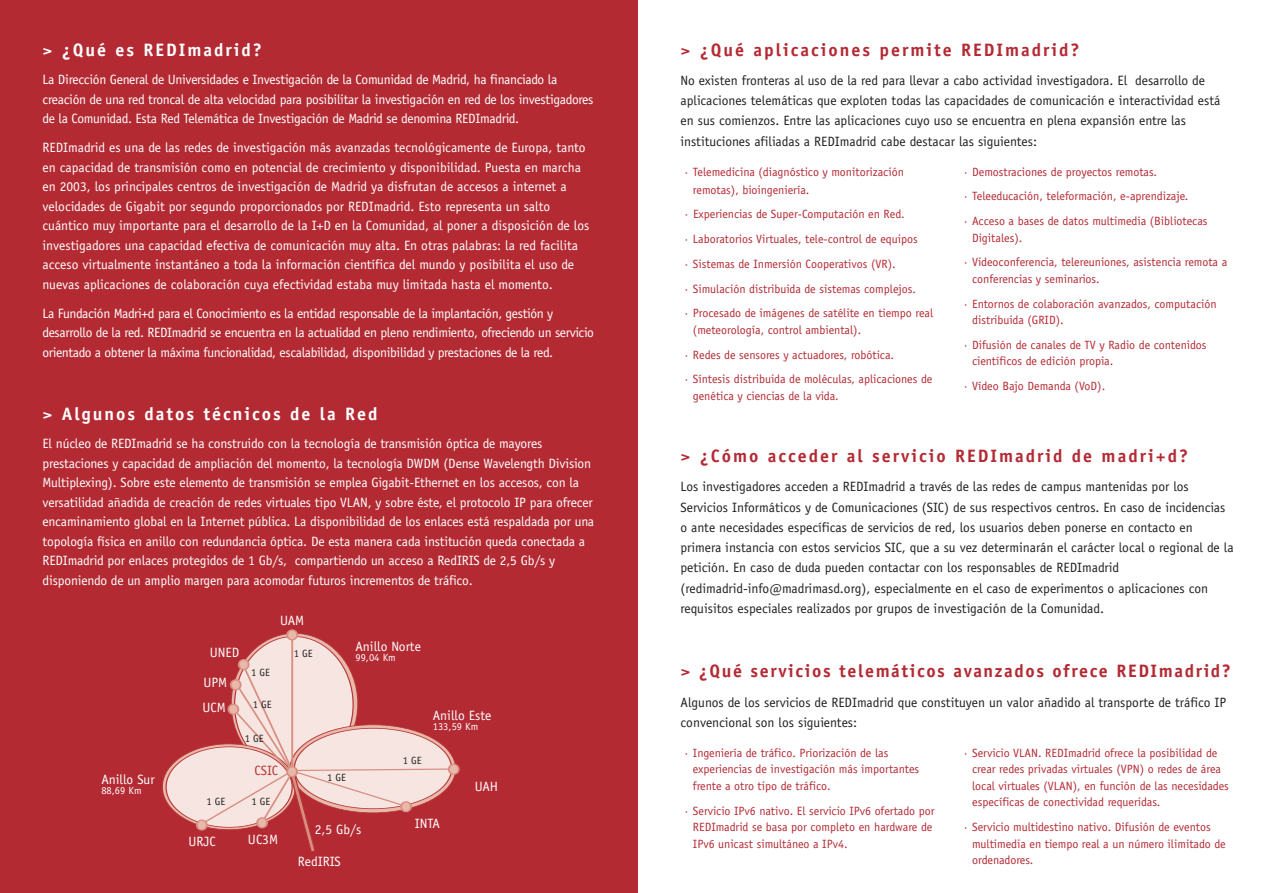
<style>
.page{position:relative;width:1276px;height:893px;background:#fff}
.page>*{position:absolute;margin:0;border:0;box-sizing:border-box;transform-origin:0 0}
.t1{font:700 18px "Officina Sans";letter-spacing:.11em;color:#b32a33}
.t2{font:700 18px "Officina Sans";letter-spacing:.09em;color:#b32a33}
.t3{font:700 18px "Officina Sans";letter-spacing:.11em;color:#fff}
.t4{font:13.5px/19.5px "Officina Sans";letter-spacing:-.01em;color:#fff}
.t5{font:13.5px/20.2px "Officina Sans";color:#231f20}
.t6{font:13.5px "Officina Sans";color:#b73535}
.t7{font:12px/24.8px "Officina Sans";color:#b32a33}
.t8{font:10.5px "Officina Sans";color:#231f20}
.t9{font:10.5px "Officina Sans";color:#fff}
</style>
<div class="page">
<div style="left:0;top:0;width:638px;height:893px;background:#b32a33"></div>
<div style="left:235px;top:636px;width:118px;height:137px;background:#f6e5e0;border-radius:50%"></div>
<svg style="left:162px;top:744px;width:133px;height:86px"></svg>
<div style="left:166px;top:747px;width:126px;height:80px;background:#f6e5e0;border-radius:50%"></div>
<hr style="left:291px;top:638px;width:2px;height:133px;background:#d88f82">
<div style="left:287px;top:630px;width:10px;height:10px;background:#e8b8ab;border-radius:5px"></div>
<div style="left:286px;top:629px;width:12px;height:12px;border:2px solid #d88f82;border-radius:5px"></div>
<div style="left:449px;top:764px;width:10px;height:10px;background:#e8b8ab;border-radius:5px"></div>
<div style="left:448px;top:764px;width:11px;height:11px;border:2px solid #d88f82;border-radius:5px"></div>
<div style="left:197px;top:820px;width:10px;height:10px;background:#e8b8ab;border-radius:5px"></div>
<div style="left:196px;top:819px;width:11px;height:12px;border:2px solid #d88f82;border-radius:5px"></div>
<div style="left:239px;top:660px;width:10px;height:9px;background:#e8b8ab;border-radius:5px"></div>
<div style="left:238px;top:659px;width:11px;height:11px;border:2px solid #d88f82;border-radius:5px"></div>
<svg style="left:203px;top:664px;width:251px;height:188px"></svg>
<div style="left:287px;top:767px;width:10px;height:10px;background:#e8b8ab;border-radius:50%"></div>
<div style="left:286px;top:766px;width:12px;height:11px;border:2px solid #d88f82;border-radius:50%"></div>
<h1 class="t3" style="left:43px;top:43px;width:221px">&gt; ¿Qué es REDImadrid?</h1>
<p class="t4" style="left:43px;top:71px;width:552px">La Dirección General de Universidades e Investigación de la Comunidad de Madrid, ha financiado la creación de una red troncal de alta velocidad para posibilitar la investigación en red de los investigadores de la Comunidad. Esta Red Telemática de Investigación de Madrid se denomina REDImadrid.</p>
<p class="t4" style="left:43px;top:139px;width:548px">REDImadrid es una de las redes de investigación más avanzadas tecnológicamente de Europa, tanto en capacidad de transmisión como en potencial de crecimiento y disponibilidad. Puesta en marcha en 2003, los principales centros de investigación de Madrid ya disfrutan de accesos a internet a velocidades de Gigabit por segundo proporcionados por REDImadrid. Esto representa un salto cuántico muy importante para el desarrollo de la I+D en la Comunidad, al poner a disposición de los investigadores una capacidad efectiva de comunicación muy alta. En otras palabras: la red facilita acceso virtualmente instantáneo a toda la información científica del mundo y posibilita el uso de nuevas aplicaciones de colaboración cuya efectividad estaba muy limitada hasta el momento.</p>
<p class="t4" style="left:43px;top:304px;width:553px">La Fundación Madri+d para el Conocimiento es la entidad responsable de la implantación, gestión y desarrollo de la red. REDImadrid se encuentra en la actualidad en pleno rendimiento, ofreciendo un servicio orientado a obtener la máxima funcionalidad, escalabilidad, disponibilidad y prestaciones de la red.</p>
<h1 class="t3" style="left:43px;top:407px;width:336px">&gt; Algunos datos técnicos de la Red</h1>
<p class="t4" style="left:43px;top:435px;width:553px">El núcleo de REDImadrid se ha construido con la tecnología de transmisión óptica de mayores prestaciones y capacidad de ampliación del momento, la tecnología DWDM (Dense Wavelength Division Multiplexing). Sobre este elemento de transmisión se emplea Gigabit-Ethernet en los accesos, con la versatilidad añadida de creación de redes virtuales tipo VLAN, y sobre éste, el protocolo IP para ofrecer encaminamiento global en la Internet pública. La disponibilidad de los enlaces está respaldada por una topología física en anillo con redundancia óptica. De esta manera cada institución queda conectada a REDImadrid por enlaces protegidos de 1 Gb/s, compartiendo un acceso a RedIRIS de 2,5 Gb/s y disponiendo de un amplio margen para acomodar futuros incrementos de tráfico.</p>
<p class="t4" style="left:101px;top:770px;width:55px">Anillo Sur</p>
<p class="t9" style="left:101px;top:787px;width:42px">88,69 Km</p>
<p class="t4" style="left:210px;top:644px;width:31px">UNED</p>
<p class="t4" style="left:203px;top:674px;width:25px">UPM</p>
<p class="t8" style="left:251px;top:668px;width:20px">1 GE</p>
<p class="t4" style="left:202px;top:699px;width:25px">UCM</p>
<p class="t8" style="left:253px;top:700px;width:20px">1 GE</p>
<p class="t8" style="left:245px;top:734px;width:20px">1 GE</p>
<p class="t4" style="left:280px;top:612px;width:26px">UAM</p>
<p class="t8" style="left:294px;top:649px;width:20px">1 GE</p>
<p class="t6" style="left:254px;top:765px;width:25px">CSIC</p>
<p class="t8" style="left:207px;top:797px;width:20px">1 GE</p>
<p class="t8" style="left:251px;top:797px;width:20px">1 GE</p>
<p class="t4" style="left:355px;top:637px;width:67px">Anillo Norte</p>
<p class="t9" style="left:355px;top:654px;width:42px">99,04 Km</p>
<p class="t8" style="left:327px;top:773px;width:20px">1 GE</p>
<p class="t8" style="left:403px;top:756px;width:20px">1 GE</p>
<p class="t4" style="left:433px;top:706px;width:60px">Anillo Este</p>
<p class="t9" style="left:433px;top:722px;width:47px">133,59 Km</p>
<p class="t4" style="left:475px;top:778px;width:25px">UAH</p>
<p class="t4" style="left:189px;top:832px;width:29px">URJC</p>
<p class="t4" style="left:248px;top:830px;width:32px">UC3M</p>
<p class="t4" style="left:315px;top:821px;width:48px">2,5 Gb/s</p>
<p class="t4" style="left:298px;top:853px;width:45px">RedIRIS</p>
<p class="t4" style="left:415px;top:814px;width:27px">INTA</p>
<h1 class="t1" style="left:680px;top:43px;width:400px">&gt; ¿Qué aplicaciones permite REDImadrid?</h1>
<p class="t5" style="left:680px;top:71px;width:541px">No existen fronteras al uso de la red para llevar a cabo actividad investigadora. El desarrollo de aplicaciones telemáticas que exploten todas las capacidades de comunicación e interactividad está en sus comienzos. Entre las aplicaciones cuyo uso se encuentra en plena expansión entre las instituciones afiliadas a REDImadrid cabe destacar las siguientes:</p>
<p class="t7" style="left:693px;top:163px;width:212px;line-height:18px;text-indent:-9px">· Telemedicina (diagnóstico y monitorización remotas), bioingeniería.</p>
<p class="t7" style="left:683px;top:203px;width:251px">· Experiencias de Super-Computación en Red.<br>· Laboratorios Virtuales, tele-control de equipos<br>· Sistemas de Inmersión Cooperativos (VR).<br>· Simulación distribuida de sistemas complejos.<br>· Procesado de imágenes de satélite en tiempo real</p>
<p class="t7" style="left:683px;top:318px;width:250px;text-indent:9px">(meteorología, control ambiental).<br>· Redes de sensores y actuadores, robótica.<br>· Síntesis distribuida de moléculas, aplicaciones de</p>
<p class="t7" style="left:693px;top:384px;width:147px">genética y ciencias de la vida.</p>
<p class="t7" style="left:962px;top:160px;width:246px">· Demostraciones de proyectos remotas.<br>· Teleeducación, teleformación, e-aprendizaje.<br>· Acceso a bases de datos multimedia (Bibliotecas</p>
<p class="t7" style="left:962px;top:226px;width:266px;text-indent:9px">Digitales).<br>· Videoconferencia, telereuniones, asistencia remota a</p>
<p class="t7" style="left:962px;top:267px;width:255px;text-indent:9px">conferencias y seminarios.<br>· Entornos de colaboración avanzados, computación</p>
<p class="t7" style="left:962px;top:309px;width:245px;text-indent:9px">distribuida (GRID).<br>· Difusión de canales de TV y Radio de contenidos</p>
<p class="t7" style="left:962px;top:350px;width:152px;text-indent:9px">científicos de edición propia. · Vídeo Bajo Demanda (VoD).</p>
<h1 class="t1" style="left:680px;top:449px;width:509px">&gt; ¿Cómo acceder al servicio REDImadrid de madri+d?</h1>
<p class="t5" style="left:680px;top:478px;width:554px">Los investigadores acceden a REDImadrid a través de las redes de campus mantenidas por los Servicios Informáticos y de Comunicaciones (SIC) de sus respectivos centros. En caso de incidencias o ante necesidades específicas de servicios de red, los usuarios deben ponerse en contacto en primera instancia con estos servicios SIC, que a su vez determinarán el carácter local o regional de la petición. En caso de duda pueden contactar con los responsables de REDImadrid (redimadrid-info@madrimasd.org), especialmente en el caso de experimentos o aplicaciones con requisitos especiales realizados por grupos de investigación de la Comunidad.</p>
<h1 class="t2" style="left:680px;top:664px;width:552px">&gt; ¿Qué servicios telemáticos avanzados ofrece REDImadrid?</h1>
<p class="t5" style="left:680px;top:693px;width:547px">Algunos de los servicios de REDImadrid que constituyen un valor añadido al transporte de tráfico IP convencional son los siguientes:</p>
<p class="t7" style="left:693px;top:745px;width:228px;line-height:16.5px;text-indent:-9px">· Ingeniería de tráfico. Priorización de las experiencias de investigación más importantes frente a otro tipo de tráfico.</p>
<p class="t7" style="left:693px;top:803px;width:243px;line-height:16.5px;text-indent:-9px">· Servicio IPv6 nativo. El servicio IPv6 ofertado por<br>REDImadrid se basa por completo en hardware de<br>IPv6 unicast simultáneo a IPv4.</p>
<p class="t7" style="left:972px;top:745px;width:258px;line-height:16.5px;text-indent:-9px">· Servicio VLAN. REDImadrid ofrece la posibilidad de crear redes privadas virtuales (VPN) o redes de área local virtuales (VLAN), en función de las necesidades específicas de conectividad requeridas.</p>
<p class="t7" style="left:972px;top:820px;width:255px;line-height:16.5px;text-indent:-9px">· Servicio multidestino nativo. Difusión de eventos multimedia en tiempo real a un número ilimitado de ordenadores.</p>
</div>
